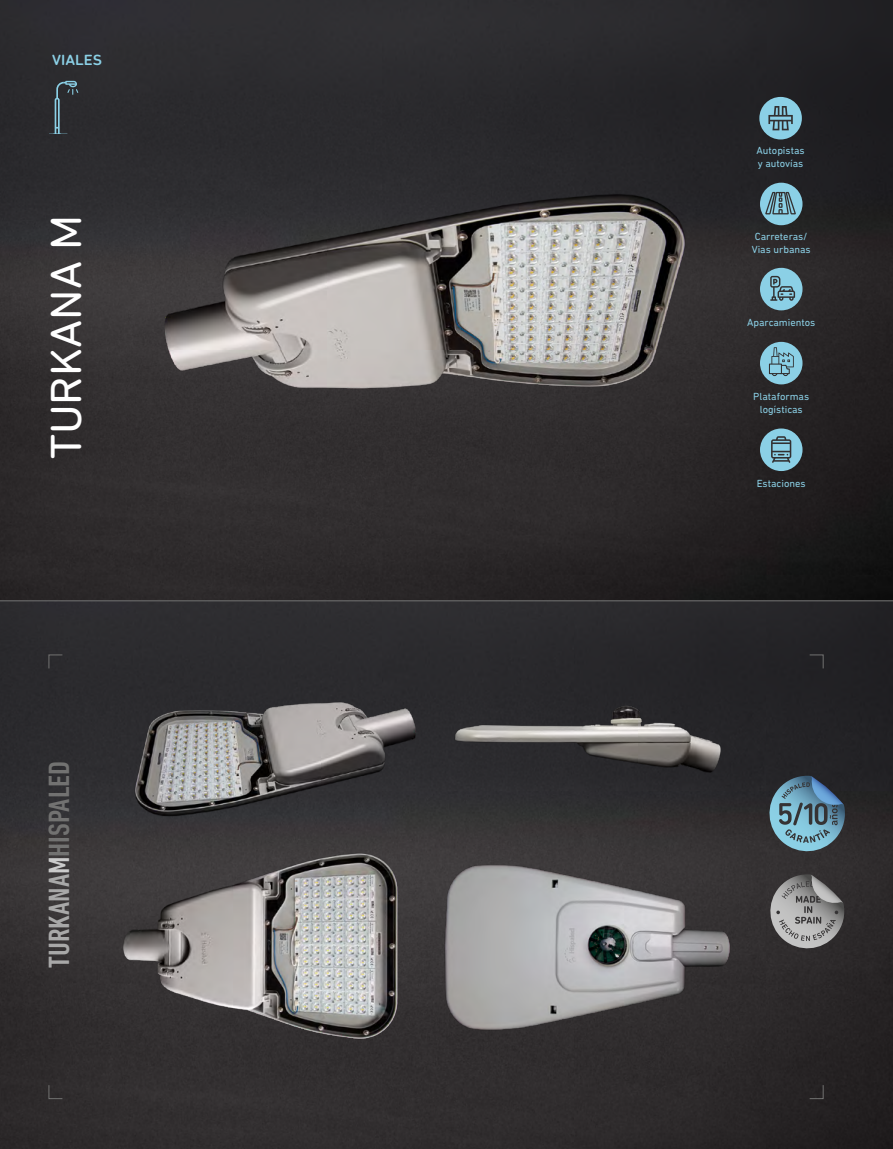
<style>
.page{position:relative;width:893px;height:1149px;background:#fff}
.page>*{position:absolute;margin:0;border:0;box-sizing:border-box;transform-origin:0 0}
.t1{font:44.25px "DIN Next Rounded LT Pro";color:#fff;scale:1.05 1}
.t2{font:500 condensed 29.85px "DIN Next LT Pro";color:#727271;scale:1.05 1}
.t3{font:500 15px "DIN Next Rounded LT Pro";color:#8bd0e6;scale:1.05 1}
.t4{font:10.5px/12.6px "DIN Next Rounded LT Pro";color:#8bd0e6}
.s1{color:#a8a8a8}
.s2{color:#cbcbcb}
</style>
<div class="page">
<img style="left:0;top:0;width:893px;height:600px">
<img style="left:135px;top:158px;width:580px;height:316px">
<div style="left:0;top:600px;width:893px;height:548px;background:linear-gradient(to right,#323032,#282628)"></div>
<img style="left:432px;top:850px;width:304px;height:192px">
<img style="left:101px;top:832px;width:324px;height:231px">
<img style="left:129px;top:686px;width:295px;height:147px">
<hr style="left:0;top:600px;width:893px;height:1px;background:#727271">
<svg style="left:48px;top:654px;width:15px;height:15px"></svg>
<svg style="left:48px;top:1083px;width:15px;height:15px"></svg>
<svg style="left:809px;top:654px;width:15px;height:15px"></svg>
<svg style="left:809px;top:1083px;width:15px;height:15px"></svg>
<svg style="left:766px;top:874px;width:80px;height:78px;background:#797778"></svg>
<svg style="left:765px;top:775px;width:82px;height:80px;background:#547383"></svg>
<svg style="left:49px;top:81px;width:29px;height:54px;background:#384147"></svg>
<div style="left:760px;top:183px;width:42px;height:42px;background:#8bd0e6;border-radius:50%"></div>
<svg style="left:765px;top:192px;width:31px;height:22px"></svg>
<div style="left:760px;top:268px;width:42px;height:42px;background:#8bd0e6;border-radius:50%"></div>
<svg style="left:770px;top:276px;width:25px;height:25px"></svg>
<div style="left:760px;top:428px;width:42px;height:43px;background:#8bd0e6;border-radius:50%"></div>
<svg style="left:771px;top:436px;width:20px;height:26px"></svg>
<div style="left:760px;top:342px;width:42px;height:42px;background:#8bd0e6;border-radius:50%"></div>
<svg style="left:771px;top:347px;width:23px;height:29px"></svg>
<div style="left:769px;top:363px;width:13px;height:11px;background:#8bd0e6;border:1px solid #323031"></div>
<div style="left:759px;top:97px;width:43px;height:42px;background:#8bd0e6;border-radius:50%"></div>
<svg style="left:768px;top:106px;width:25px;height:24px"></svg>
<img style="left:446px;top:690px;width:283px;height:93px">
<h3 class="t3" style="left:52px;top:51px;width:49px">VIALES</h3>
<h1 class="t1" style="left:40px;top:459px;width:234px;rotate:-90deg">TURKANA M</h1>
<h2 class="t2" style="left:42px;top:967px;width:199px;rotate:-90deg"><span class="s1">TURKANA</span><span class="s2">M</span>HISPALED</h2>
<p class="t4" style="left:756px;top:144px;width:50px">Autopistas y autovías</p>
<p class="t4" style="left:752px;top:230px;width:61px">Carreteras/<br>Vias urbanas</p>
<p class="t4" style="left:747px;top:316px;width:70px">Aparcamientos</p>
<p class="t4" style="left:753px;top:390px;width:57px;text-align:center">Plataformas logísticas</p>
<p class="t4" style="left:757px;top:477px;width:51px">Estaciones</p>
</div>
